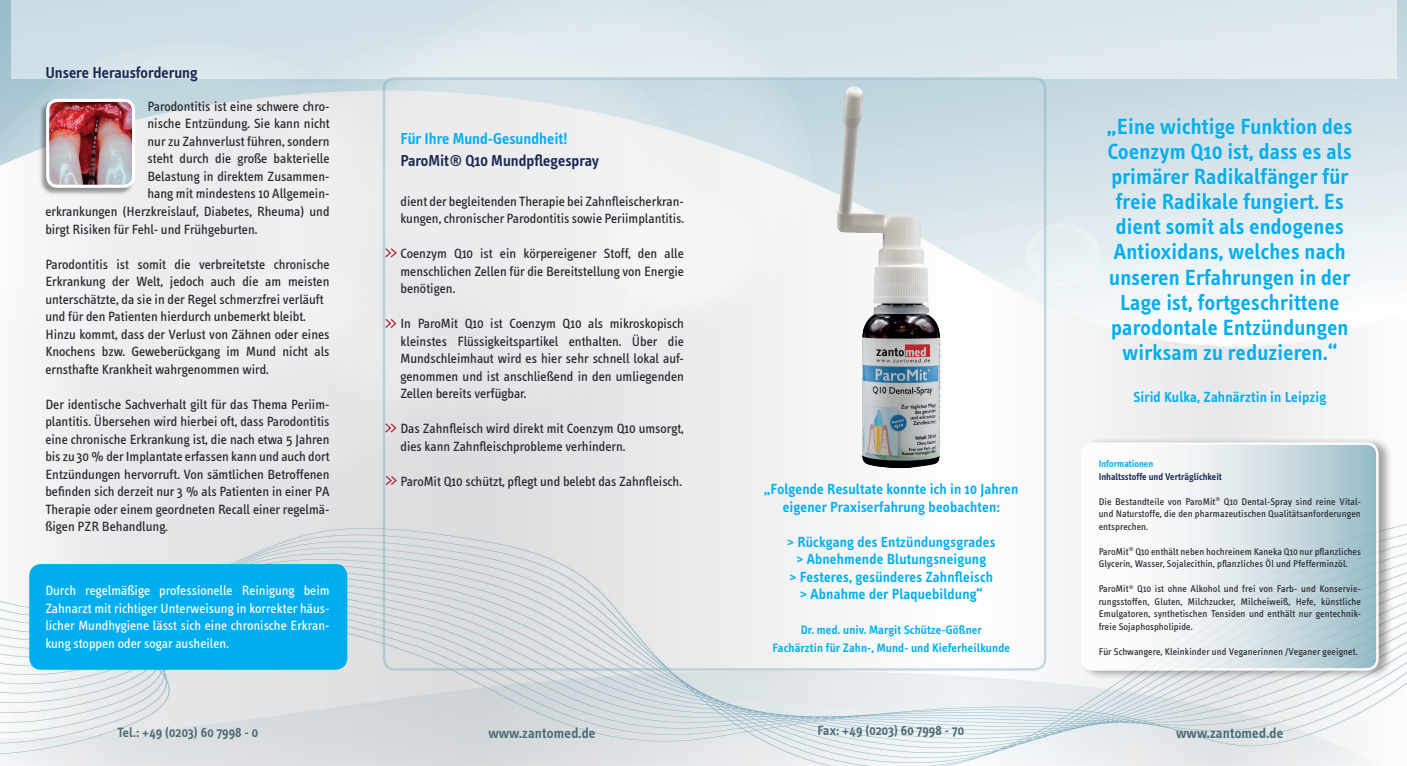
<style>
.page{position:relative;width:1407px;height:766px;background:#fff}
.page>*{position:absolute;margin:0;border:0;box-sizing:border-box;transform-origin:0 0}
.t1{font:600 22.5px/25px "Info Text";letter-spacing:.01em;color:#00aeef;text-align:center}
.t2{font:600 16.25px "Info Text";color:#192752}
.t3{font:600 16.25px "Info Text";color:#00aeef}
.t4{font:600 15px/17.5px "Info Text";letter-spacing:.01em;color:#00aeef;text-align:center}
.t5{font:600 14.75px "Info Text";letter-spacing:.01em;color:#496973}
.t6{font:13.75px/17.5px "Info Text";color:#25272c;text-align:justify}
.t7{font:13.75px/17.5px "Info Text";color:#fff;text-align:justify}
.t8{font:600 13.75px "Info Text";letter-spacing:.01em;color:#496973}
.t9{font:600 12.5px "Info Text";letter-spacing:.01em;color:#00aeef}
.t10{font:10px/12.5px "Info Text";letter-spacing:.01em;color:#25272c;text-align:justify}
.t11{font:600 10px "Info Text";color:#192752}
.t12{font:600 10px "Info Text";color:#00aeef}
</style>
<div class="page">
<img style="left:0;top:0;width:1407px;height:765px">
<div style="left:11px;top:0;width:1385px;height:78px;background:#dae6ec"></div>
<div style="left:1080px;top:437px;width:313px;height:243px;background:#231f20;opacity:.5"></div>
<svg style="left:1082px;top:443px;width:295px;height:226px"></svg>
<div style="left:1081px;top:442px;width:297px;height:228px;border:2px solid #fff;border-radius:11px"></div>
<div style="left:30px;top:565px;width:316px;height:103px;background:#00aeef;border-radius:11px"></div>
<div style="left:29px;top:564px;width:318px;height:105px;border:2px solid #00aeef;border-radius:11px"></div>
<svg style="left:384px;top:474px;width:14px;height:12px"></svg>
<svg style="left:384px;top:247px;width:14px;height:11px"></svg>
<svg style="left:384px;top:317px;width:13px;height:12px"></svg>
<div style="left:38px;top:99px;width:97px;height:97px;background:#231f20;opacity:.45"></div>
<img style="left:48px;top:101px;width:85px;height:85px">
<div style="left:46px;top:99px;width:89px;height:89px;border:3px solid #fff;border-radius:10px"></div>
<img style="left:836px;top:85px;width:110px;height:383px">
<svg style="left:384px;top:422px;width:13px;height:12px"></svg>
<p class="t2" style="left:45px;top:63px;width:154px">Unsere Herausforderung</p>
<p class="t6" style="left:147px;top:98px;width:184px">Parodontitis ist eine schwere chro-</p>
<p class="t6" style="left:147px;top:115px;width:184px">nische Entzündung. Sie kann nicht</p>
<p class="t6" style="left:147px;top:133px;width:184px">nur zu Zahnverlust führen, sondern</p>
<p class="t6" style="left:147px;top:150px;width:184px">steht durch die große bakterielle</p>
<p class="t6" style="left:147px;top:168px;width:184px">Belastung in direktem Zusammen-</p>
<p class="t6" style="left:147px;top:185px;width:184px">hang mit mindestens 10 Allgemein-</p>
<p class="t6" style="left:45px;top:203px;width:286px">erkrankungen (Herzkreislauf, Diabetes, Rheuma) und</p>
<p class="t6" style="left:45px;top:220px;width:214px">birgt Risiken für Fehl- und Frühgeburten.</p>
<p class="t6" style="left:45px;top:255px;width:286px">Parodontitis ist somit die verbreitetste chronische Erkrankung der Welt, jedoch auch die am meisten unterschätzte, da sie in der Regel schmerzfrei verläuft</p>
<p class="t6" style="left:45px;top:308px;width:262px">und für den Patienten hierdurch unbemerkt bleibt.</p>
<p class="t6" style="left:45px;top:325px;width:286px">Hinzu kommt, dass der Verlust von Zähnen oder eines Knochens bzw. Geweberückgang im Mund nicht als ernsthafte Krankheit wahrgenommen wird.</p>
<p class="t6" style="left:45px;top:395px;width:286px">Der identische Sachverhalt gilt für das Thema Periim&shy;plantitis. Übersehen wird hierbei oft, dass Parodontitis eine chronische Erkrankung ist, die nach etwa 5 Jahren bis zu 30 % der Implantate erfassen kann und auch dort Entzündungen hervorruft. Von sämtlichen Betroffenen befinden sich derzeit nur 3 % als Patienten in einer PA Therapie oder einem geordneten Recall einer regelmä&shy;ßigen PZR Behandlung.</p>
<p class="t7" style="left:45px;top:581px;width:286px">Durch regelmäßige professionelle Reinigung beim Zahnarzt mit richtiger Unterweisung in korrekter häus&shy;licher Mundhygiene lässt sich eine chronische Erkran&shy;kung stoppen oder sogar ausheilen.</p>
<p class="t3" style="left:400px;top:129px;width:169px">Für Ihre Mund-Gesundheit!</p>
<p class="t2" style="left:400px;top:152px;width:200px">ParoMit® Q10 Mundpflegespray</p>
<p class="t6" style="left:400px;top:192px;width:285px">dient der begleitenden Therapie bei Zahnfleischerkran&shy;kungen, chronischer Parodontitis sowie Periimplantitis.</p>
<p class="t6" style="left:400px;top:245px;width:285px">Coenzym Q10 ist ein körpereigener Stoff, den alle menschlichen Zellen für die Bereitstellung von Energie benötigen.</p>
<p class="t6" style="left:400px;top:315px;width:285px">In ParoMit Q10 ist Coenzym Q10 als mikroskopisch kleinstes Flüssigkeitspartikel enthalten. Über die Mundschleimhaut wird es hier sehr schnell lokal auf&shy;genommen und ist anschließend in den umliegenden Zellen bereits verfügbar.</p>
<p class="t6" style="left:400px;top:420px;width:285px">Das Zahnfleisch wird direkt mit Coenzym Q10 umsorgt, dies kann Zahnfleischprobleme verhindern.</p>
<p class="t6" style="left:400px;top:472px;width:283px">ParoMit Q10 schützt, pflegt und belebt das Zahnfleisch.</p>
<p class="t4" style="left:764px;top:480px;width:256px">„Folgende Resultate konnte ich in 10 Jahren eigener Praxiserfahrung beobachten:</p>
<p class="t4" style="left:787px;top:533px;width:210px">&gt; Rückgang des Entzündungsgrades</p>
<p class="t4" style="left:796px;top:550px;width:191px">&gt; Abnehmende Blutungsneigung</p>
<p class="t4" style="left:789px;top:568px;width:205px">&gt; Festeres, gesünderes Zahnfleisch</p>
<p class="t4" style="left:800px;top:585px;width:184px">&gt; Abnahme der Plaquebildung“</p>
<p class="t9" style="left:801px;top:622px;width:183px">Dr. med. univ. Margit Schütze-Gößner</p>
<p class="t9" style="left:772px;top:640px;width:239px">Fachärztin für Zahn-, Mund- und Kieferheilkunde</p>
<p class="t1" style="left:1107px;top:114px;width:246px">„Eine wichtige Funktion des<br>Coenzym Q10 ist, dass es als primärer Radikalfänger für freie Radikale fungiert. Es dient somit als endogenes<br>Antioxidans, welches nach unseren Erfahrungen in der<br>Lage ist, fortgeschrittene parodontale Entzündungen wirksam zu reduzieren.“</p>
<p class="t4" style="left:1133px;top:388px;width:194px">Sirid Kulka, Zahnärztin in Leipzig</p>
<p class="t12" style="left:1098px;top:458px;width:56px">Informationen</p>
<p class="t11" style="left:1098px;top:470px;width:125px">Inhaltsstoffe und Verträglichkeit</p>
<p class="t10" style="left:1098px;top:495px;width:264px">Die Bestandteile von ParoMit<sup>®</sup> Q10 Dental-Spray sind reine Vital&shy;und Naturstoffe, die den pharmazeutischen Qualitätsanforderungen entsprechen.</p>
<p class="t10" style="left:1098px;top:545px;width:264px">ParoMit<sup>®</sup> Q10 enthält neben hochreinem Kaneka Q10 nur pflanzliches<br>Glycerin, Wasser, Sojalecithin, pflanzliches Öl und Pfefferminzöl.</p>
<p class="t10" style="left:1098px;top:582px;width:264px">ParoMit<sup>®</sup> Q10 ist ohne Alkohol und frei von Farb- und Konservie&shy;rungsstoffen, Gluten, Milchzucker, Milcheiweiß, Hefe, künstliche Emulgatoren, synthetischen Tensiden und enthält nur gentechnik&shy;freie Sojaphospholipide.</p>
<p class="t10" style="left:1098px;top:645px;width:260px">Für Schwangere, Kleinkinder und Veganerinnen /Veganer geeignet.</p>
<p class="t8" style="left:117px;top:724px;width:142px">Tel.: +49 (0203) 60 7998 - 0</p>
<p class="t5" style="left:488px;top:724px;width:109px">www.zantomed.de</p>
<p class="t8" style="left:817px;top:722px;width:148px">Fax: +49 (0203) 60 7998 - 70</p>
<p class="t5" style="left:1176px;top:724px;width:109px">www.zantomed.de</p>
</div>
